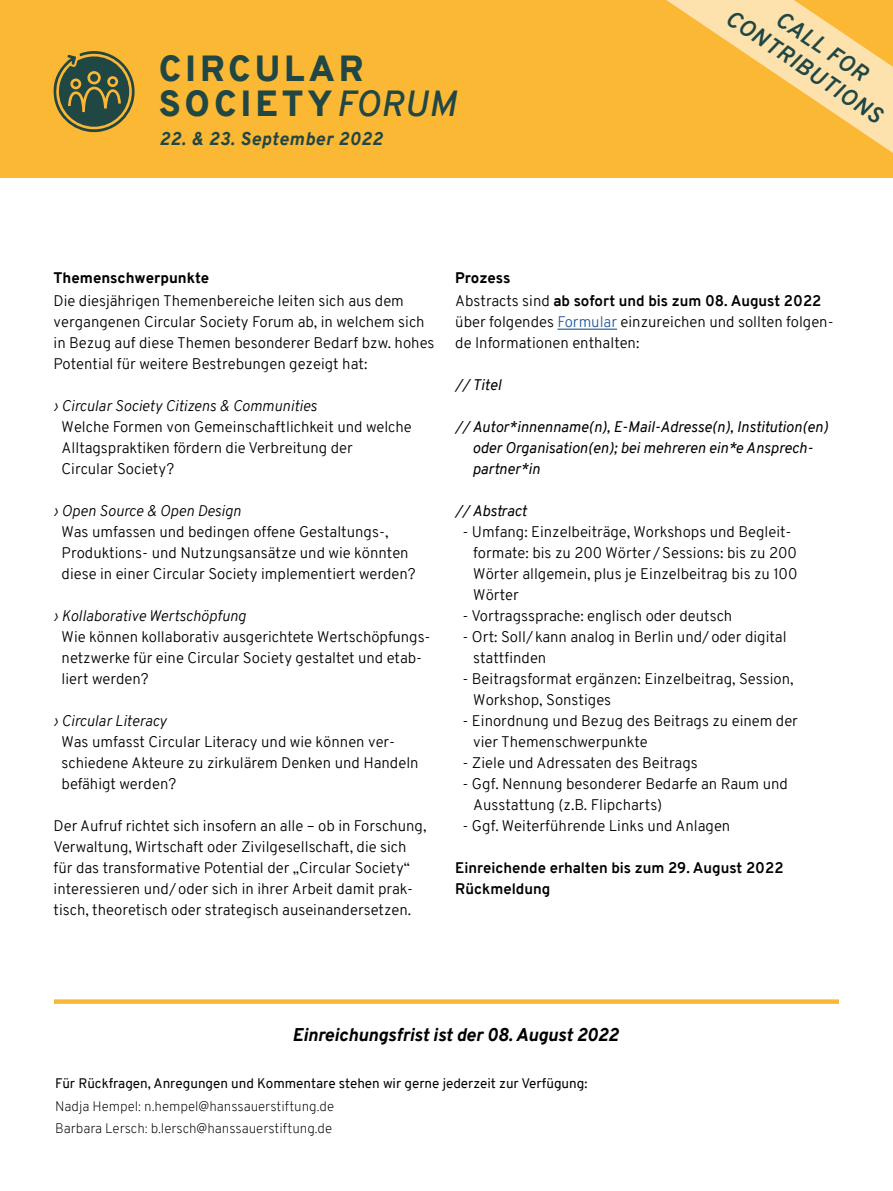
<style>
.page{position:relative;width:893px;height:1191px;background:#fff}
.page>*{position:absolute;margin:0;border:0;box-sizing:border-box;transform-origin:0 0}
.t1{font:900 35.4px/34.8px "Overpass";letter-spacing:.11em;color:#214745}
.t2{font:italic 700 22.5px "Overpass";color:#214745}
.t3{font:italic 800 18px "Overpass";color:#000}
.t4{font:italic 800 18px "Overpass";letter-spacing:.04em;color:#214745}
.t5{font:300 15px/21px "Overpass";color:#000}
.t6{font:italic 15px/21px "Overpass";color:#000}
.t7{font:italic 300 15px "Overpass";color:#000}
.t8{font:700 15px/22.6px "Overpass";color:#000}
.t9{font:800 15px "Overpass";color:#000}
.t10{font:200 13.5px/22.5px "Overpass";color:#000}
.t11{font:13.5px "Overpass";color:#000}
.s1{font-weight:600;font-style:italic}
.s2{font-weight:800}
.s3{font-weight:300}
.s4{color:#275b9b}
</style>
<div class="page">
<div style="left:0;top:0;width:893px;height:177px;background:#fbb835"></div>
<hr style="left:557px;top:328px;width:60px;height:2px;background:#275b9b">
<svg style="left:54px;top:999px;width:785px;height:4px;background:#fbbe47"></svg>
<svg style="left:53px;top:51px;width:82px;height:82px"></svg>
<div style="left:90px;top:74px;width:8px;height:8px;background:#214745;border-radius:50%"></div>
<svg style="left:666px;top:0;width:227px;height:153px"></svg>
<h1 class="t1" style="left:159px;top:51px;width:299px">CIRCULAR<br>SOCIETY<span class="s1">FORUM</span></h1>
<p class="t4" style="left:160px;top:126px;width:224px">22. &amp; 23. September 2022</p>
<h2 class="t2" style="left:737px;top:2px;width:185px;rotate:34deg">CONTRIBUTIONS</h2>
<h2 class="t2" style="left:787px;top:3px;width:107px;rotate:34deg">CALL FOR</h2>
<p class="t9" style="left:54px;top:267px;width:157px">Themenschwerpunkte</p>
<p class="t5" style="left:54px;top:290px;width:382px">Die diesjährigen Themenbereiche leiten sich aus dem vergangenen Circular Society Forum ab, in welchem sich in Bezug auf diese Themen besonderer Bedarf bzw. hohes Potential für weitere Bestrebungen gezeigt hat:</p>
<p class="t7" style="left:54px;top:395px;width:265px">› Circular Society Citizens &amp; Communities</p>
<p class="t5" style="left:62px;top:416px;width:352px">Welche Formen von Gemeinschaftlichkeit und welche<br>Alltagspraktiken fördern die Verbreitung der<br>Circular Society?</p>
<p class="t7" style="left:54px;top:500px;width:189px">› Open Source &amp; Open Design</p>
<p class="t5" style="left:62px;top:521px;width:356px">Was umfassen und bedingen offene Gestaltungs-,<br>Produktions- und Nutzungsansätze und wie könnten diese in einer Circular Society implementiert werden?</p>
<p class="t7" style="left:54px;top:605px;width:194px">› Kollaborative Wertschöpfung</p>
<p class="t5" style="left:62px;top:626px;width:371px">Wie können kollaborativ ausgerichtete Wertschöpfungs&shy;netzwerke für eine Circular Society gestaltet und etab&shy;liert werden?</p>
<p class="t7" style="left:54px;top:710px;width:115px">› Circular Literacy</p>
<p class="t5" style="left:62px;top:731px;width:359px">Was umfasst Circular Literacy und wie können ver&shy;schiedene Akteure zu zirkulärem Denken und Handeln befähigt werden?</p>
<p class="t5" style="left:54px;top:815px;width:374px">Der Aufruf richtet sich insofern an alle – ob in Forschung, Verwaltung, Wirtschaft oder Zivilgesellschaft, die sich für das transformative Potential der „Circular Society“ interessieren und/oder sich in ihrer Arbeit damit prak&shy;tisch, theoretisch oder strategisch auseinandersetzen.</p>
<p class="t8" style="left:455px;top:267px;width:368px"><span class="s2">Prozess<br></span><span class="s3">Abstracts sind</span> ab sofort und bis zum 08. August 2022</p>
<p class="t5" style="left:455px;top:311px;width:380px">über folgendes <span class="s4">Formular</span> einzureichen und sollten folgen&shy;de Informationen enthalten:</p>
<p class="t6" style="left:455px;top:374px;width:47px">// Titel</p>
<p class="t6" style="left:472px;top:416px;width:357px;text-indent:-17px">// Autor*innenname(n), E-Mail-Adresse(n), Institution(en) oder Organisation(en); bei mehreren ein*e Ansprech&shy;partner*in</p>
<p class="t6" style="left:455px;top:500px;width:73px">// Abstract</p>
<p class="t5" style="left:473px;top:521px;width:326px;text-indent:-11px">- Umfang: Einzelbeiträge, Workshops und Begleit&shy;formate: bis zu 200 Wörter /Sessions: bis zu 200<br>Wörter allgemein, plus je Einzelbeitrag bis zu 100<br>Wörter</p>
<p class="t5" style="left:462px;top:605px;width:271px">- Vortragssprache: englisch oder deutsch</p>
<p class="t5" style="left:473px;top:626px;width:315px;text-indent:-11px">- Ort: Soll/kann analog in Berlin und/oder digital stattfinden</p>
<p class="t5" style="left:473px;top:668px;width:322px;text-indent:-11px">- Beitragsformat ergänzen: Einzelbeitrag, Session,<br>Workshop, Sonstiges</p>
<p class="t5" style="left:473px;top:710px;width:326px;text-indent:-11px">- Einordnung und Bezug des Beitrags zu einem der vier Themenschwerpunkte</p>
<p class="t5" style="left:462px;top:752px;width:237px">- Ziele und Adressaten des Beitrags</p>
<p class="t5" style="left:473px;top:773px;width:316px;text-indent:-11px">- Ggf. Nennung besonderer Bedarfe an Raum und<br>Ausstattung (z.B. Flipcharts)</p>
<p class="t5" style="left:462px;top:815px;width:269px">- Ggf. Weiterführende Links und Anlagen</p>
<p class="t8" style="left:455px;top:857px;width:330px;line-height:21px">Einreichende erhalten bis zum 29. August 2022<br>Rückmeldung</p>
<p class="t3" style="left:293px;top:1022px;width:327px">Einreichungsfrist ist der 08. August 2022</p>
<p class="t11" style="left:55px;top:1074px;width:534px">Für Rückfragen, Anregungen und Kommentare stehen wir gerne jederzeit zur Verfügung:</p>
<p class="t10" style="left:55px;top:1095px;width:280px">Nadja Hempel: n.hempel@hanssauerstiftung.de<br>Barbara Lersch: b.lersch@hanssauerstiftung.de</p>
</div>
